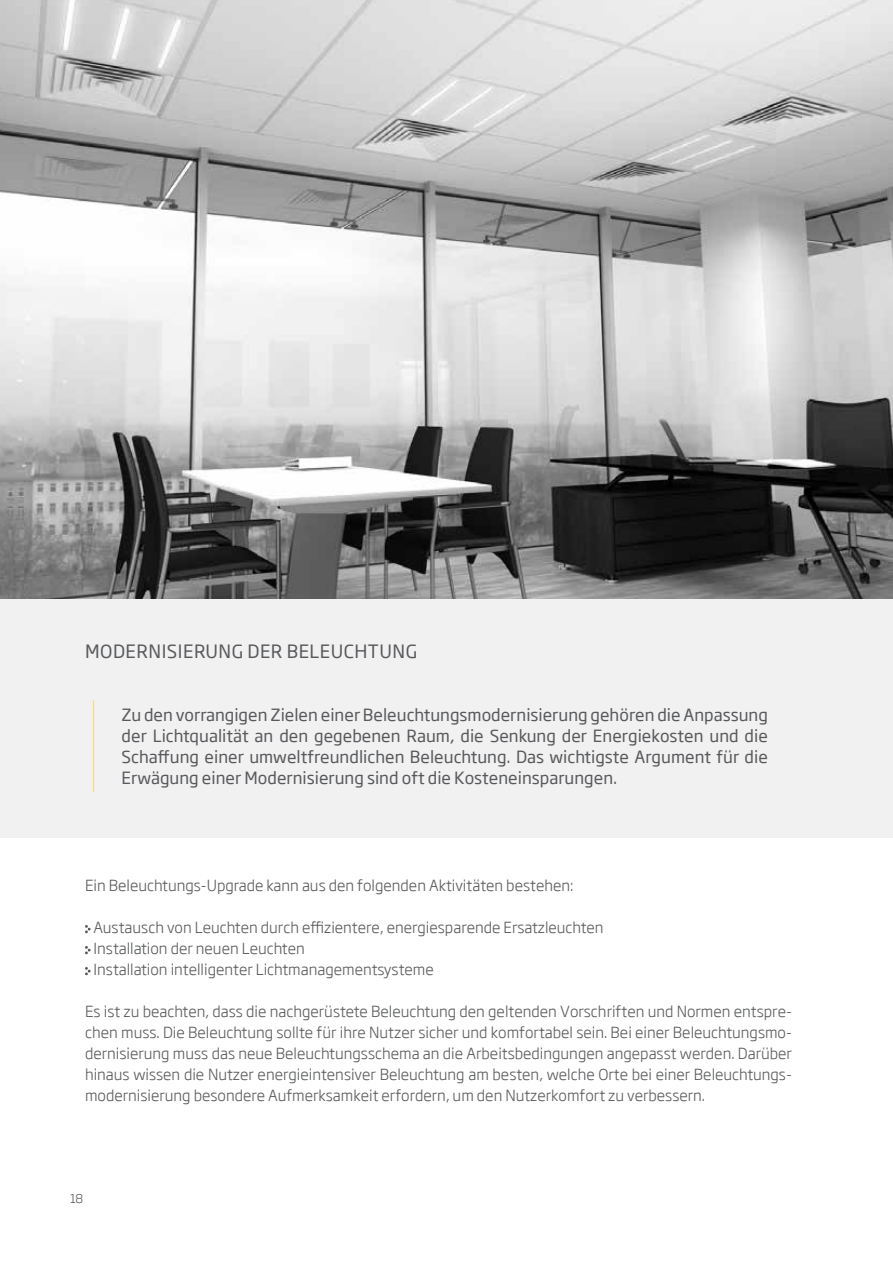
<style>
.page{position:relative;width:893px;height:1263px;background:#fff}
.page>*{position:absolute;margin:0;border:0;box-sizing:border-box;transform-origin:0 0}
.t1{font:18px "Soho Gothic Pro";letter-spacing:.025em;color:#58595b}
.t2{font:16.5px/21px "Soho Gothic Pro";color:#58595b;text-align:justify}
.t3{font:300 15px/21px "Soho Gothic Pro";color:#58595b}
.t4{font:300 12px "Soho Gothic Pro";color:#58595b}
</style>
<div class="page">
<img style="left:0;top:0;width:893px;height:600px">
<div style="left:0;top:600px;width:893px;height:238px;background:#f1f1f2"></div>
<svg style="left:85px;top:925px;width:6px;height:8px"></svg>
<svg style="left:85px;top:946px;width:6px;height:8px"></svg>
<svg style="left:85px;top:967px;width:6px;height:8px"></svg>
<hr style="left:93px;top:700px;width:1px;height:92px;background:#fed870">
<p class="t1" style="left:85px;top:637px;width:333px">MODERNISIERUNG DER BELEUCHTUNG</p>
<p class="t2" style="left:122px;top:704px;width:648px">Zu den vorrangigen Zielen einer Beleuchtungsmodernisierung gehören die Anpassung der Lichtqualität an den gegebenen Raum, die Senkung der Energiekosten und die Schaffung einer umweltfreundlichen Beleuchtung. Das wichtigste Argument für die Erwägung einer Modernisierung sind oft die Kosteneinsparungen.</p>
<p class="t3" style="left:85px;top:874px;width:490px">Ein Beleuchtungs-Upgrade kann aus den folgenden Aktivitäten bestehen:</p>
<p class="t3" style="left:94px;top:916px;width:511px">Austausch von Leuchten durch effizientere, energiesparende Ersatzleuchten<br>Installation der neuen Leuchten<br>Installation intelligenter Lichtmanagementsysteme</p>
<p class="t3" style="left:85px;top:1000px;width:708px;text-align:justify">Es ist zu beachten, dass die nachgerüstete Beleuchtung den geltenden Vorschriften und Normen entspre&shy;chen muss. Die Beleuchtung sollte für ihre Nutzer sicher und komfortabel sein. Bei einer Beleuchtungsmo&shy;dernisierung muss das neue Beleuchtungsschema an die Arbeitsbedingungen angepasst werden. Darüber hinaus wissen die Nutzer energieintensiver Beleuchtung am besten, welche Orte bei einer Beleuchtungs&shy;modernisierung besondere Aufmerksamkeit erfordern, um den Nutzerkomfort zu verbessern.</p>
<p class="t4" style="left:70px;top:1189px;width:15px">18</p>
</div>
